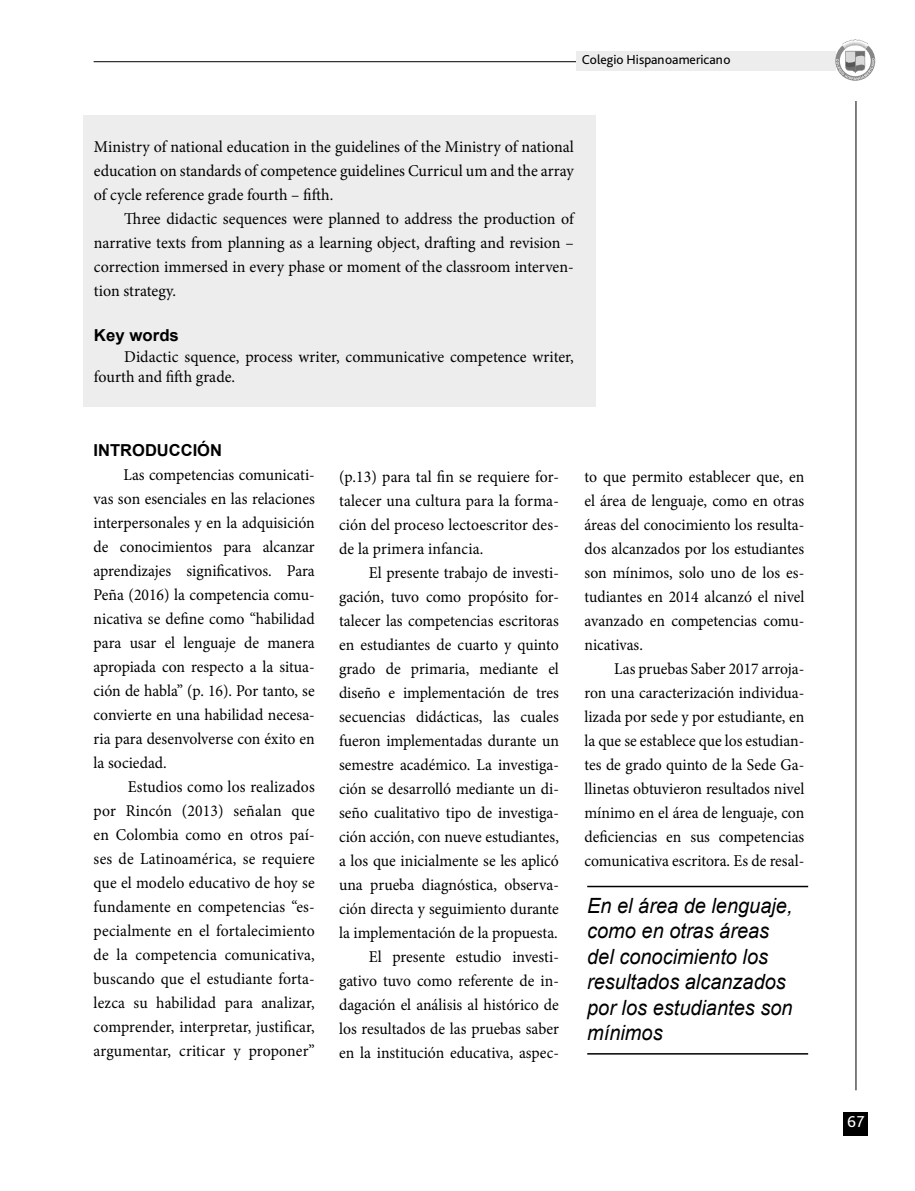
<style>
.page{position:relative;width:915px;height:1191px;background:#fff}
.page>*{position:absolute;margin:0;border:0;box-sizing:border-box;transform-origin:0 0}
.t1{font:italic 21px/25.5px "Arial";color:#000;scale:.95 1}
.t2{font:16.5px/24px "Minion Pro";color:#000;text-align:justify;scale:.95 1}
.t3{font:16.5px/24px "Minion Pro";color:#000;text-align:justify}
.t4{font:700 16.5px "Arial";color:#000}
.t5{font:16.5px "Bliss Pro";color:#fff}
.t6{font:13.5px "Bliss Pro";color:#000}
</style>
<div class="page">
<hr style="left:94px;top:61px;width:489px;height:1px;background:#000">
<div style="left:576px;top:52px;width:259px;height:19px;background:#ededed"></div>
<hr style="left:855px;top:101px;width:1px;height:989px;background:#000">
<div style="left:843px;top:1111px;width:24px;height:24px;background:#000"></div>
<svg style="left:835px;top:39px;width:39px;height:42px"></svg>
<div style="left:83px;top:116px;width:512px;height:291px;background:#ededed"></div>
<hr style="left:587px;top:885px;width:220px;height:2px;background:#000">
<hr style="left:587px;top:1053px;width:220px;height:1px;background:#000">
<p class="t6" style="left:581px;top:52px;width:150px">Colegio Hispanoamericano</p>
<p class="t3" style="left:94px;top:134px;width:481px">Ministry of national education in the guidelines of the Ministry of national education on standards of competence guidelines Curricul um and the array of cycle reference grade fourth – fifth.</p>
<p class="t3" style="left:94px;top:206px;width:481px;text-indent:30px">Three didactic sequences were planned to address the production of narrative texts from planning as a learning object, drafting and revision – correction immersed in every phase or moment of the classroom interven&shy;tion strategy.</p>
<p class="t4" style="left:94px;top:325px;width:86px">Key words</p>
<p class="t3" style="left:94px;top:346px;width:481px;line-height:20.2px;text-indent:30px">Didactic squence, process writer, communicative competence writer, fourth and fifth grade.</p>
<p class="t4" style="left:94px;top:439px;width:130px">INTRODUCCIÓN</p>
<p class="t2" style="left:94px;top:463px;width:234px;text-indent:30px">Las competencias comunicati&shy;vas son esenciales en las relaciones interpersonales y en la adquisición de conocimientos para alcanzar aprendizajes significativos. Para Peña (2016) la competencia comu&shy;nicativa se define como “habilidad para usar el lenguaje de manera apropiada con respecto a la situa&shy;ción de habla” (p. 16). Por tanto, se convierte en una habilidad necesa&shy;ria para desenvolverse con éxito en la sociedad.</p>
<p class="t2" style="left:94px;top:775px;width:234px;text-indent:34px">Estudios como los realizados por Rincón (2013) señalan que en Colombia como en otros paí&shy;ses de Latinoamérica, se requiere que el modelo educativo de hoy se fundamente en competencias “es&shy;pecialmente en el fortalecimiento de la competencia comunicativa, buscando que el estudiante forta&shy;lezca su habilidad para analizar, comprender, interpretar, justificar, argumentar, criticar y proponer”</p>
<p class="t2" style="left:339px;top:465px;width:233px">(p.13) para tal fin se requiere for&shy;talecer una cultura para la forma&shy;ción del proceso lectoescritor des&shy;de la primera infancia.</p>
<p class="t2" style="left:339px;top:561px;width:233px;text-align:right">El presente trabajo de investi&shy;gación, tuvo como propósito for&shy;talecer las competencias escritoras en estudiantes de cuarto y quinto grado de primaria, mediante el diseño e implementación de tres secuencias didácticas, las cuales fueron implementadas durante un semestre académico. La investiga&shy;ción se desarrolló mediante un di&shy;seño cualitativo tipo de investiga&shy;ción acción, con nueve estudiantes, a los que inicialmente se les aplicó una prueba diagnóstica, observa&shy;ción directa y seguimiento durante la implementación de la propuesta.<br>El presente estudio investi&shy;gativo tuvo como referente de in&shy;dagación el análisis al histórico de los resultados de las pruebas saber en la institución educativa, aspec-</p>
<p class="t2" style="left:584px;top:465px;width:233px">to que permito establecer que, en el área de lenguaje, como en otras áreas del conocimiento los resulta&shy;dos alcanzados por los estudiantes son mínimos, solo uno de los es&shy;tudiantes en 2014 alcanzó el nivel avanzado en competencias comu&shy;nicativas.</p>
<p class="t2" style="left:584px;top:657px;width:233px;text-indent:30px">Las pruebas Saber 2017 arroja&shy;ron una caracterización individua&shy;lizada por sede y por estudiante, en la que se establece que los estudian&shy;tes de grado quinto de la Sede Ga&shy;llinetas obtuvieron resultados nivel mínimo en el área de lenguaje, con deficiencias en sus competencias comunicativa escritora. Es de resal-</p>
<p class="t1" style="left:587px;top:893px;width:217px">En el área de lenguaje, como en otras áreas del conocimiento los resultados alcanzados por los estudiantes son mínimos</p>
<p class="t5" style="left:846px;top:1110px;width:19px">67</p>
</div>
